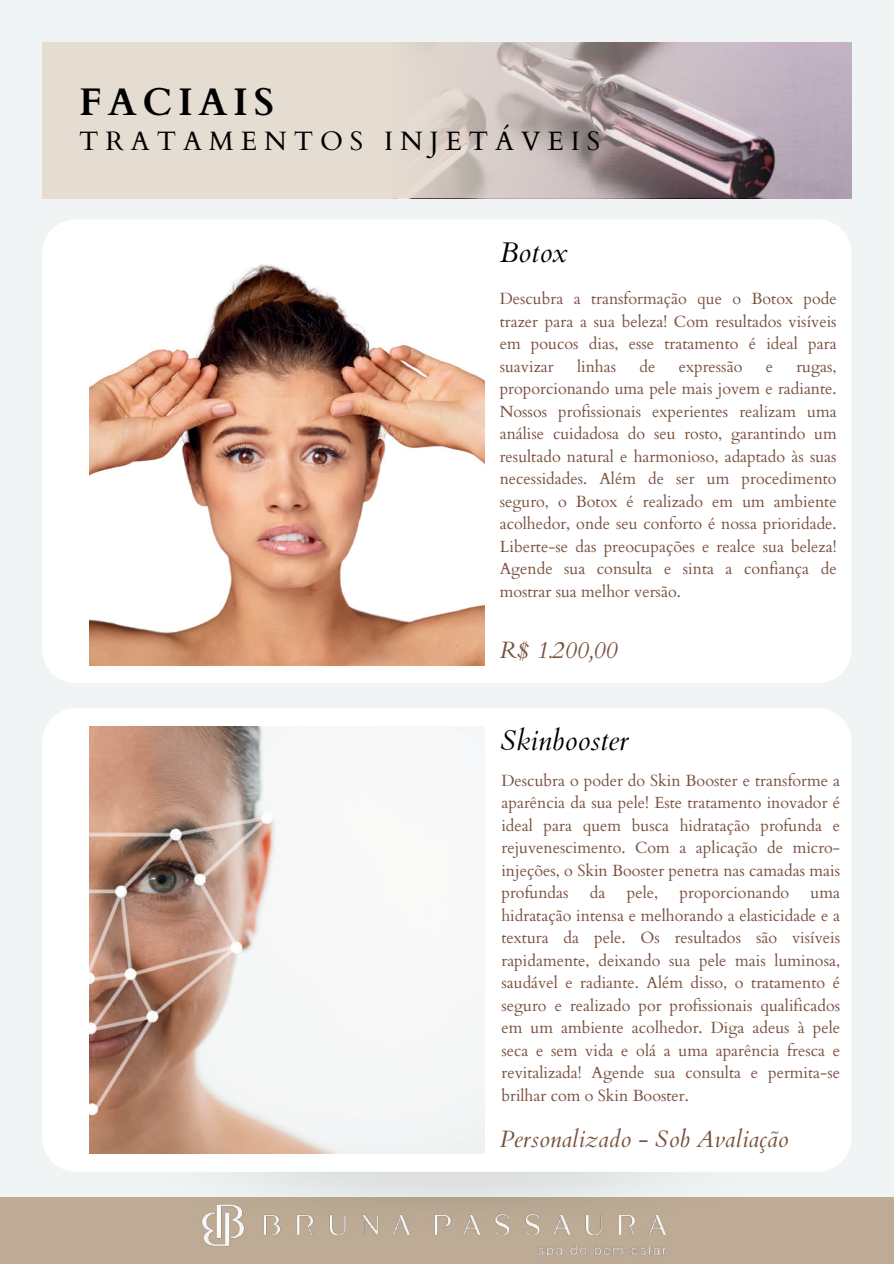
<style>
.page{position:relative;width:894px;height:1264px;background:#fff}
.page>*{position:absolute;margin:0;border:0;box-sizing:border-box;transform-origin:0 0}
.t1{font:700 38.55px "Cardo";letter-spacing:.15em;color:#000}
.t2{font:italic 28.35px "Cardo";color:#000}
.t3{font:26.55px "Cardo";letter-spacing:.26em;color:#000}
.t4{font:italic 23.7px "Cardo";color:#79513f}
.t5{font:16.2px/22.5px "Cardo";color:#79513f;text-align:justify}
</style>
<div class="page">
<div style="left:0;top:0;width:893px;height:1263px;background:#f1f4f4"></div>
<svg style="left:392px;top:42px;width:431px;height:156px;background:#b8abad"></svg>
<div style="left:42px;top:42px;width:350px;height:156px;background:#e5dcd2"></div>
<div style="left:0;top:1197px;width:893px;height:66px;background:#bdab96"></div>
<img style="left:208px;top:1244px;width:459px;height:14px">
<div style="left:42px;top:220px;width:809px;height:463px;background:#fff"></div>
<img style="left:89px;top:237px;width:395px;height:428px">
<img style="left:103px;top:1171px;width:715px;height:73px">
<div style="left:42px;top:708px;width:809px;height:463px;background:#fff"></div>
<img style="left:89px;top:726px;width:395px;height:427px">
<h1 class="t1" style="left:79px;top:71px;width:196px">FACIAIS</h1>
<h3 class="t3" style="left:79px;top:120px;width:522px">TRATAMENTOS INJETÁVEIS</h3>
<h2 class="t2" style="left:499px;top:236px;width:69px">Botox</h2>
<p class="t5" style="left:499px;top:286px;width:338px">Descubra a transformação que o Botox pode trazer para a sua beleza! Com resultados visíveis em poucos dias, esse tratamento é ideal para suavizar</p>
<p class="t5" style="left:577px;top:354px;width:41px">linhas</p>
<p class="t5" style="left:639px;top:354px;width:17px">de</p>
<p class="t5" style="left:678px;top:354px;width:65px">expressão</p>
<p class="t5" style="left:765px;top:354px;width:9px">e</p>
<p class="t5" style="left:499px;top:354px;width:338px;text-indent:296px">rugas, proporcionando uma pele mais jovem e radiante.<br>Nossos profissionais experientes realizam uma análise cuidadosa do seu rosto, garantindo um resultado natural e harmonioso, adaptado às suas necessidades. Além de ser um procedimento seguro, o Botox é realizado em um ambiente acolhedor, onde seu conforto é nossa prioridade.<br>Liberte-se das preocupações e realce sua beleza!<br>Agende sua consulta e sinta a confiança de mostrar sua melhor versão.</p>
<h3 class="t4" style="left:499px;top:636px;width:119px">R$ 1.200,00</h3>
<h2 class="t2" style="left:500px;top:723px;width:129px">Skinbooster</h2>
<p class="t5" style="left:501px;top:768px;width:340px">Descubra o poder do Skin Booster e transforme a aparência da sua pele! Este tratamento inovador é ideal para quem busca hidratação profunda e rejuvenescimento. Com a aplicação de micro&shy;injeções, o Skin Booster penetra nas camadas mais profundas</p>
<p class="t5" style="left:589px;top:880px;width:17px">da</p>
<p class="t5" style="left:626px;top:880px;width:33px">pele,</p>
<p class="t5" style="left:679px;top:880px;width:111px">proporcionando</p>
<p class="t5" style="left:501px;top:880px;width:340px;text-indent:309px">uma hidratação intensa e melhorando a elasticidade e a textura da pele. Os resultados são visíveis rapidamente, deixando sua pele mais luminosa, saudável e radiante. Além disso, o tratamento é seguro e realizado por profissionais qualificados em um ambiente acolhedor. Diga adeus à pele seca e sem vida e olá a uma aparência fresca e revitalizada! Agende sua consulta e permita-se brilhar com o Skin Booster.</p>
<h3 class="t4" style="left:499px;top:1124px;width:290px">Personalizado - Sob Avaliação</h3>
</div>
